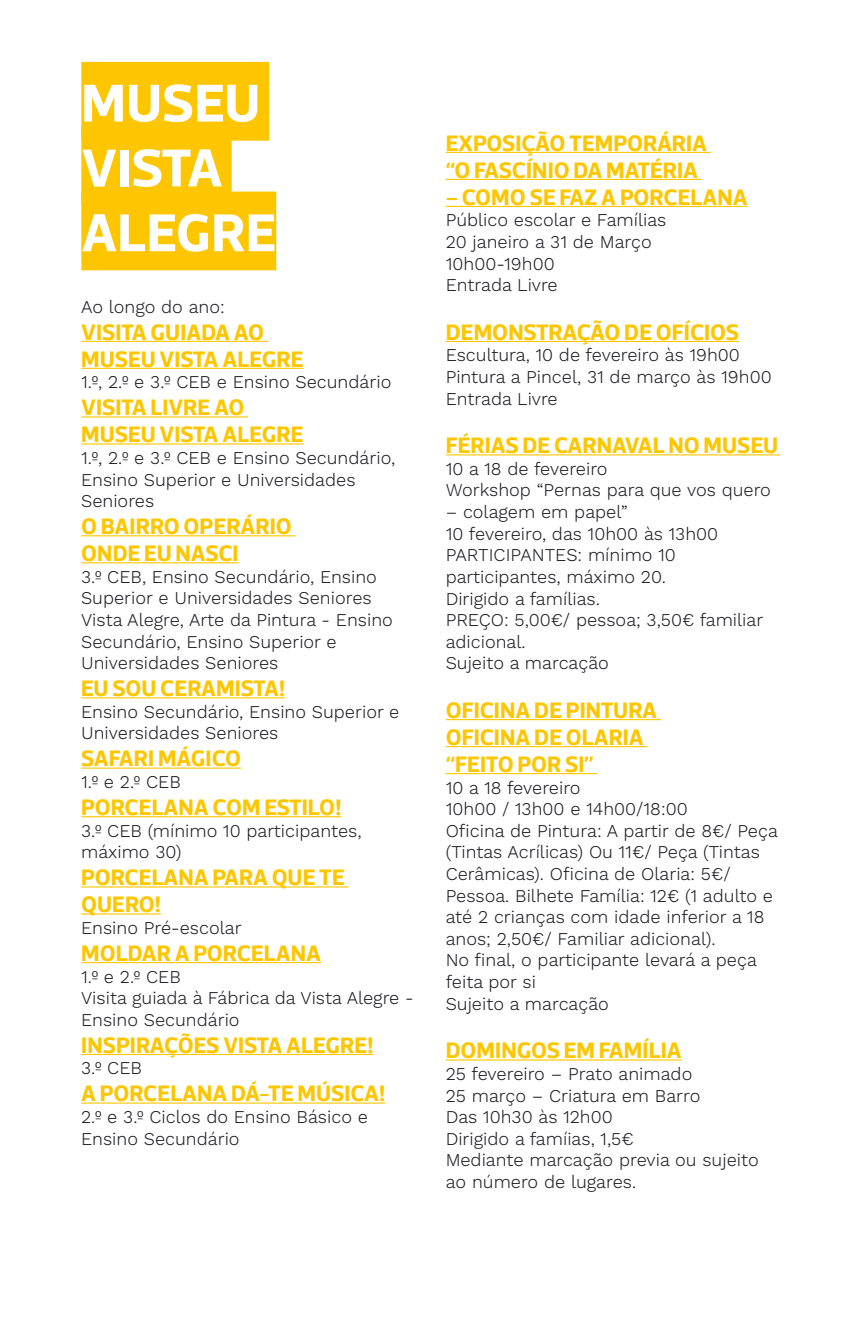
<style>
.page{position:relative;width:862px;height:1340px;background:#fff}
.page>*{position:absolute;margin:0;border:0;box-sizing:border-box;transform-origin:0 0}
.t1{font:700 54px/64.8px "Acto CTT";color:#fff}
.t2{font:700 22.5px/27px "Acto CTT";color:#fdc600}
.t3{font:300 18px/21.6px "Work Sans";color:#1b1c20}
</style>
<div class="page">
<div style="left:81px;top:62px;width:188px;height:79px;background:#fdc600"></div>
<div style="left:81px;top:127px;width:150px;height:78px;background:#fdc600"></div>
<div style="left:81px;top:191px;width:195px;height:79px;background:#fdc600"></div>
<hr style="left:81px;top:341px;width:187px;height:1px;background:#fdc600">
<hr style="left:81px;top:368px;width:222px;height:1px;background:#fdc600">
<hr style="left:81px;top:416px;width:167px;height:1px;background:#fdc600">
<hr style="left:81px;top:443px;width:222px;height:1px;background:#fdc600">
<hr style="left:81px;top:535px;width:214px;height:1px;background:#fdc600">
<hr style="left:81px;top:562px;width:157px;height:1px;background:#fdc600">
<hr style="left:81px;top:697px;width:204px;height:1px;background:#fdc600">
<hr style="left:81px;top:767px;width:160px;height:1px;background:#fdc600">
<hr style="left:81px;top:816px;width:260px;height:1px;background:#fdc600">
<hr style="left:81px;top:886px;width:267px;height:1px;background:#fdc600">
<hr style="left:81px;top:913px;width:80px;height:1px;background:#fdc600">
<hr style="left:81px;top:962px;width:240px;height:1px;background:#fdc600">
<hr style="left:81px;top:1053px;width:292px;height:2px;background:#fdc600">
<hr style="left:81px;top:1102px;width:304px;height:1px;background:#fdc600">
<hr style="left:445px;top:152px;width:265px;height:1px;background:#fdc600">
<hr style="left:445px;top:179px;width:256px;height:1px;background:#fdc600">
<hr style="left:445px;top:206px;width:302px;height:1px;background:#fdc600">
<hr style="left:445px;top:341px;width:293px;height:1px;background:#fdc600">
<hr style="left:445px;top:454px;width:334px;height:1px;background:#fdc600">
<hr style="left:445px;top:719px;width:215px;height:1px;background:#fdc600">
<hr style="left:445px;top:746px;width:202px;height:1px;background:#fdc600">
<hr style="left:445px;top:773px;width:152px;height:1px;background:#fdc600">
<hr style="left:445px;top:1059px;width:236px;height:1px;background:#fdc600">
<h1 class="t1" style="left:81px;top:69px;width:196px">MUSEU<br>VISTA<br>ALEGRE</h1>
<p class="t3" style="left:81px;top:296px;width:145px">Ao longo do ano:</p>
<p class="t2" style="left:81px;top:318px;width:224px">VISITA GUIADA AO<br>MUSEU VISTA ALEGRE</p>
<p class="t3" style="left:81px;top:372px;width:311px">1.º, 2.º e 3.º CEB e Ensino Secundário</p>
<p class="t2" style="left:81px;top:393px;width:224px">VISITA LIVRE AO<br>MUSEU VISTA ALEGRE</p>
<p class="t3" style="left:81px;top:448px;width:315px">1.º, 2.º e 3.º CEB e Ensino Secundário,<br>Ensino Superior e Universidades<br>Seniores</p>
<p class="t2" style="left:81px;top:512px;width:212px">O BAIRRO OPERÁRIO<br>ONDE EU NASCI</p>
<p class="t3" style="left:81px;top:566px;width:313px">3.º CEB, Ensino Secundário, Ensino<br>Superior e Universidades Seniores<br>Vista Alegre, Arte da Pintura - Ensino<br>Secundário, Ensino Superior e<br>Universidades Seniores</p>
<p class="t2" style="left:81px;top:674px;width:205px">EU SOU CERAMISTA!</p>
<p class="t3" style="left:81px;top:701px;width:320px">Ensino Secundário, Ensino Superior e<br>Universidades Seniores</p>
<p class="t2" style="left:81px;top:744px;width:161px">SAFARI MÁGICO</p>
<p class="t3" style="left:81px;top:772px;width:101px">1.º e 2.º CEB</p>
<p class="t2" style="left:81px;top:793px;width:261px">PORCELANA COM ESTILO!</p>
<p class="t3" style="left:81px;top:820px;width:282px">3.º CEB (mínimo 10 participantes, máximo 30)</p>
<p class="t2" style="left:81px;top:863px;width:265px">PORCELANA PARA QUE TE<br>QUERO!</p>
<p class="t3" style="left:81px;top:917px;width:162px">Ensino Pré-escolar</p>
<p class="t2" style="left:81px;top:939px;width:241px">MOLDAR A PORCELANA</p>
<p class="t3" style="left:81px;top:966px;width:334px">1.º e 2.º CEB<br>Visita guiada à Fábrica da Vista Alegre -<br>Ensino Secundário</p>
<p class="t2" style="left:81px;top:1030px;width:293px">INSPIRAÇÕES VISTA ALEGRE!</p>
<p class="t3" style="left:81px;top:1058px;width:62px">3.º CEB</p>
<p class="t2" style="left:81px;top:1079px;width:305px">A PORCELANA DÁ-TE MÚSICA!</p>
<p class="t3" style="left:81px;top:1106px;width:288px">2.º e 3.º Ciclos do Ensino Básico e<br>Ensino Secundário</p>
<p class="t2" style="left:445px;top:129px;width:263px">EXPOSIÇÃO TEMPORÁRIA “O FASCÍNIO DA MATÉRIA</p>
<p class="t2" style="left:445px;top:183px;width:303px">– COMO SE FAZ A PORCELANA</p>
<p class="t3" style="left:445px;top:210px;width:222px">Público escolar e Famílias<br>20 janeiro a 31 de Março<br>10h00-19h00<br>Entrada Livre</p>
<p class="t2" style="left:445px;top:318px;width:294px">DEMONSTRAÇÃO DE OFÍCIOS</p>
<p class="t3" style="left:445px;top:345px;width:327px">Escultura, 10 de fevereiro às 19h00<br>Pintura a Pincel, 31 de março às 19h00<br>Entrada Livre</p>
<p class="t2" style="left:445px;top:431px;width:334px">FÉRIAS DE CARNAVAL NO MUSEU</p>
<p class="t3" style="left:445px;top:458px;width:326px">10 a 18 de fevereiro<br>Workshop “Pernas para que vos quero</p>
<p class="t3" style="left:445px;top:502px;width:319px">– colagem em papel”<br>10 fevereiro, das 10h00 às 13h00<br>PARTICIPANTES: mínimo 10 participantes, máximo 20.<br>Dirigido a famílias.<br>PREÇO: 5,00€/ pessoa; 3,50€ familiar adicional.<br>Sujeito a marcação</p>
<p class="t2" style="left:445px;top:696px;width:213px">OFICINA DE PINTURA<br>OFICINA DE OLARIA “FEITO POR SI”</p>
<p class="t3" style="left:445px;top:777px;width:333px">10 a 18 fevereiro<br>10h00 / 13h00 e 14h00/18:00<br>Oficina de Pintura: A partir de 8€/ Peça (Tintas Acrílicas) Ou 11€/ Peça (Tintas<br>Cerâmicas). Oficina de Olaria: 5€/<br>Pessoa. Bilhete Família: 12€ (1 adulto e até 2 crianças com idade inferior a 18 anos; 2,50€/ Familiar adicional).<br>No final, o participante levará a peça feita por si<br>Sujeito a marcação</p>
<p class="t2" style="left:445px;top:1036px;width:237px">DOMINGOS EM FAMÍLIA</p>
<p class="t3" style="left:445px;top:1063px;width:314px">25 fevereiro – Prato animado<br>25 março – Criatura em Barro<br>Das 10h30 às 12h00<br>Dirigido a famíias, 1,5€<br>Mediante marcação previa ou sujeito ao número de lugares.</p>
</div>
